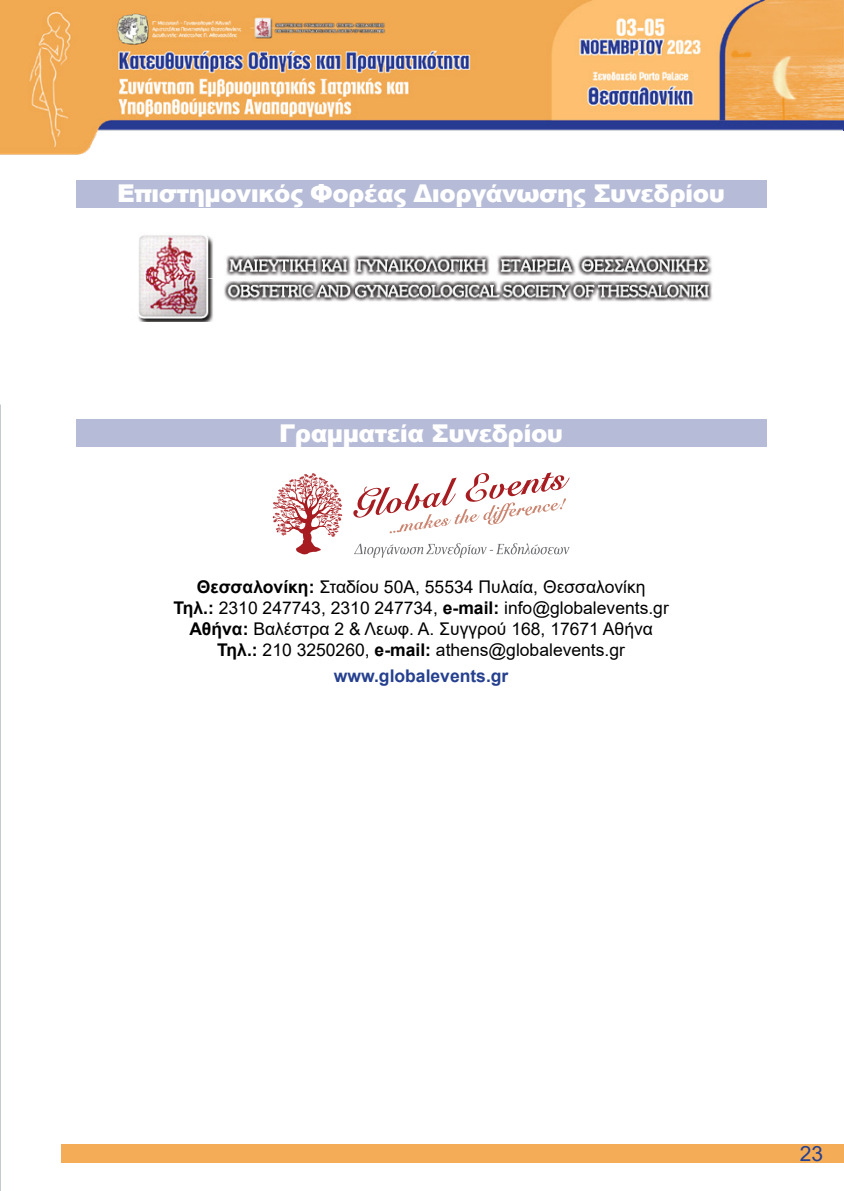
<style>
.page{position:relative;width:844px;height:1191px;background:#fff}
.page>*{position:absolute;margin:0;border:0;box-sizing:border-box;transform-origin:0 0}
.t1{font:900 24.5px "Arial";letter-spacing:-.02em;color:#fff}
.t2{font:21px "Arial";color:#25408f}
.t3{font:17.5px/21px "Arial";color:#000;text-align:center}
.t4{font:700 17.5px "Arial";color:#25408f}
.s1{font-weight:700}
</style>
<div class="page">
<div style="left:61px;top:1144px;width:782px;height:18px;background:#f4ac57"></div>
<img style="left:1px;top:0;width:842px;height:155px">
<div style="left:76px;top:180px;width:690px;height:28px;background:#b6bbd7"></div>
<div style="left:76px;top:419px;width:690px;height:28px;background:#b6bbd7"></div>
<svg style="left:354px;top:543px;width:215px;height:15px"></svg>
<svg style="left:353px;top:472px;width:216px;height:61px"></svg>
<svg style="left:272px;top:473px;width:70px;height:81px"></svg>
<img style="left:138px;top:235px;width:575px;height:86px">
<img style="left:0;top:0;width:1px;height:424px">
<h1 class="t1" style="left:117px;top:176px;width:609px">Επιστημονικός Φορέας Διοργάνωσης Συνεδρίου</h1>
<h1 class="t1" style="left:279px;top:415px;width:286px">Γραμματεία Συνεδρίου</h1>
<p class="t3" style="left:173px;top:576px;width:497px"><span class="s1">Θεσσαλονίκη:</span> Σταδίου 50Α, 55534 Πυλαία, Θεσσαλονίκη<br><span class="s1">Τηλ.:</span> 2310 247743, 2310 247734, <span class="s1">e-mail:</span> info@globalevents.gr <span class="s1">Αθήνα:</span> Βαλέστρα 2 &amp; Λεωφ. Α. Συγγρού 168, 17671 Αθήνα <span class="s1">Τηλ.:</span> 210 3250260, <span class="s1">e-mail:</span> athens@globalevents.gr</p>
<p class="t4" style="left:334px;top:663px;width:176px">www.globalevents.gr</p>
<p class="t2" style="left:799px;top:1138px;width:25px">23</p>
</div>
